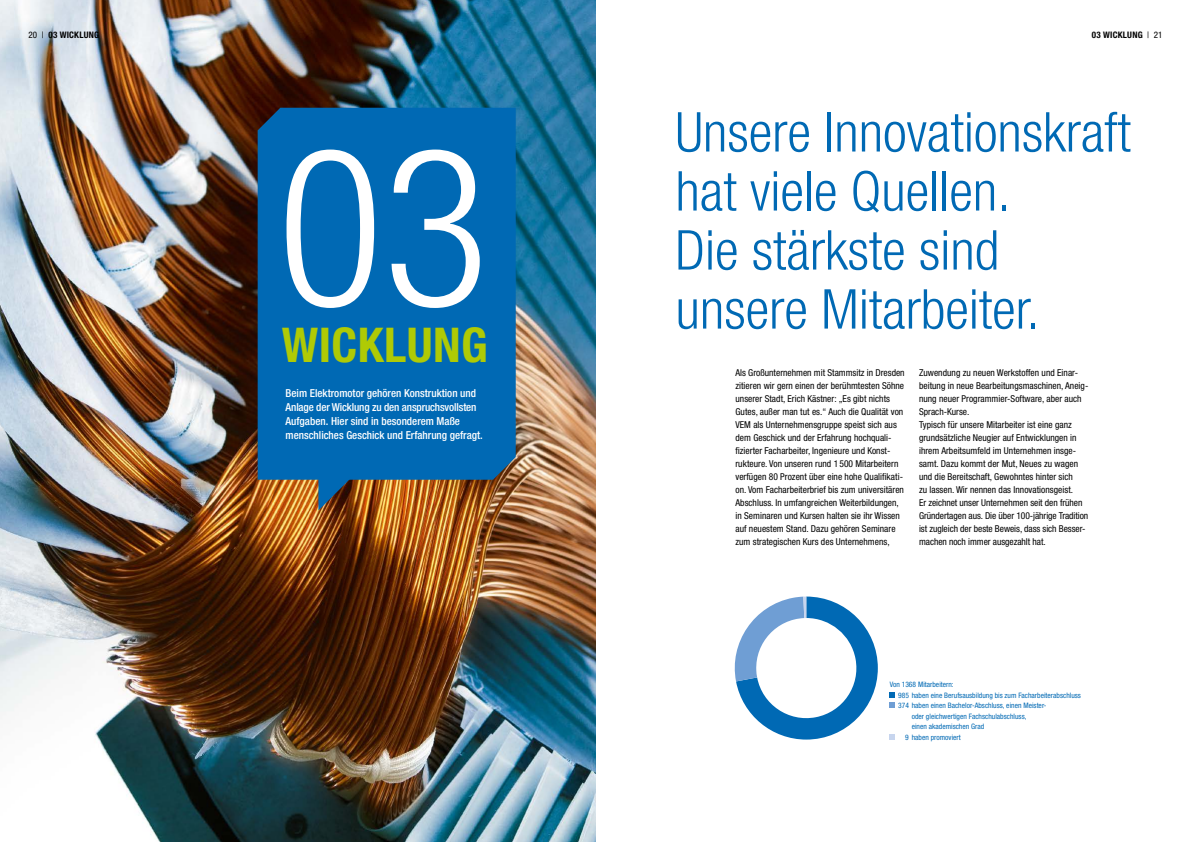
<style>
.page{position:relative;width:1191px;height:842px;background:#fff}
.page>*{position:absolute;margin:0;border:0;box-sizing:border-box;transform-origin:0 0}
.t1{font:300 condensed 220px "Helvetica Neue";color:#fff}
.t2{font:300 condensed 55px/59px "Helvetica Neue";color:#0069b4}
.t3{font:700 condensed 48px "Helvetica Neue";letter-spacing:.01em;color:#afca05}
.t4{font:500 condensed 11px/14px "Helvetica Neue";color:#fff}
.t5{font:condensed 9.5px/13px "Helvetica Neue";letter-spacing:.005em;color:#000}
.t6{font:700 condensed 9px "Helvetica Neue";letter-spacing:.025em;color:#000}
.t7{font:condensed 7.5px "Helvetica Neue";letter-spacing:.005em;color:#0069b4}
.s1{font-weight:400}
</style>
<div class="page">
<img style="left:0;top:0;width:595px;height:842px">
<svg style="left:889px;top:692px;width:6px;height:5px"></svg>
<svg style="left:889px;top:703px;width:6px;height:5px"></svg>
<svg style="left:889px;top:734px;width:6px;height:5px"></svg>
<div style="left:258px;top:108px;width:258px;height:372px;background:#0069b4"></div>
<svg style="left:318px;top:471px;width:40px;height:39px;background:#324e64"></svg>
<svg style="left:734px;top:596px;width:144px;height:143px"></svg>
<p class="t6" style="left:28px;top:30px;width:72px"><span class="s1">20 |</span> 03 WICKLUNG</p>
<h1 class="t1" style="left:277px;top:101px;width:213px">03</h1>
<h3 class="t3" style="left:282px;top:316px;width:208px">WICKLUNG</h3>
<p class="t4" style="left:285px;top:386px;width:199px">Beim Elektromotor gehören Konstruktion und Anlage der Wicklung zu den anspruchsvollsten Aufgaben. Hier sind in besonderem Maße menschliches Geschick und Erfahrung gefragt.</p>
<p class="t6" style="left:1091px;top:30px;width:72px">03 WICKLUNG <span class="s1">| 21</span></p>
<h2 class="t2" style="left:675px;top:102px;width:457px">Unsere Innovationskraft hat viele Quellen.<br>Die stärkste sind unsere Mitarbeiter.</h2>
<p class="t5" style="left:735px;top:366px;width:171px">Als Großunternehmen mit Stammsitz in Dresden zitieren wir gern einen der berühmtesten Söhne unserer Stadt, Erich Kästner: „Es gibt nichts Gutes, außer man tut es.“ Auch die Qualität von VEM als Unternehmensgruppe speist sich aus dem Geschick und der Erfahrung hochquali&shy;fizierter Facharbeiter, Ingenieure und Konst&shy;rukteure. Von unseren rund 1 500 Mitarbeitern verfügen 80 Prozent über eine hohe Qualifikati&shy;on. Vom Facharbeiterbrief bis zum universitären Abschluss. In umfangreichen Weiterbildungen, in Seminaren und Kursen halten sie ihr Wissen auf neuestem Stand. Dazu gehören Seminare zum strategischen Kurs des Unternehmens,</p>
<p class="t5" style="left:919px;top:366px;width:171px">Zuwendung zu neuen Werkstoffen und Einar&shy;beitung in neue Bearbeitungsmaschinen, Aneig&shy;nung neuer Programmier-Software, aber auch Sprach-Kurse.<br>Typisch für unsere Mitarbeiter ist eine ganz grundsätzliche Neugier auf Entwicklungen in ihrem Arbeitsumfeld im Unternehmen insge&shy;samt. Dazu kommt der Mut, Neues zu wagen und die Bereitschaft, Gewohntes hinter sich<br>zu lassen. Wir nennen das Innovationsgeist.<br>Er zeichnet unser Unternehmen seit den frühen Gründertagen aus. Die über 100-jährige Tradition ist zugleich der beste Beweis, dass sich Besser&shy;machen noch immer ausgezahlt hat.</p>
<p class="t7" style="left:889px;top:680px;width:66px">Von 1368 Mitarbeitern:</p>
<p class="t7" style="left:898px;top:690px;width:184px">985 haben eine Berufsausbildung bis zum Facharbeiterabschluss</p>
<p class="t7" style="left:898px;top:701px;width:150px">374 haben einen Bachelor-Abschluss, einen Meister-</p>
<p class="t7" style="left:911px;top:711px;width:116px">oder gleichwertigen Fachschulabschluss,</p>
<p class="t7" style="left:911px;top:722px;width:74px">einen akademischen Grad</p>
<p class="t7" style="left:905px;top:732px;width:57px">9 haben promoviert</p>
</div>
